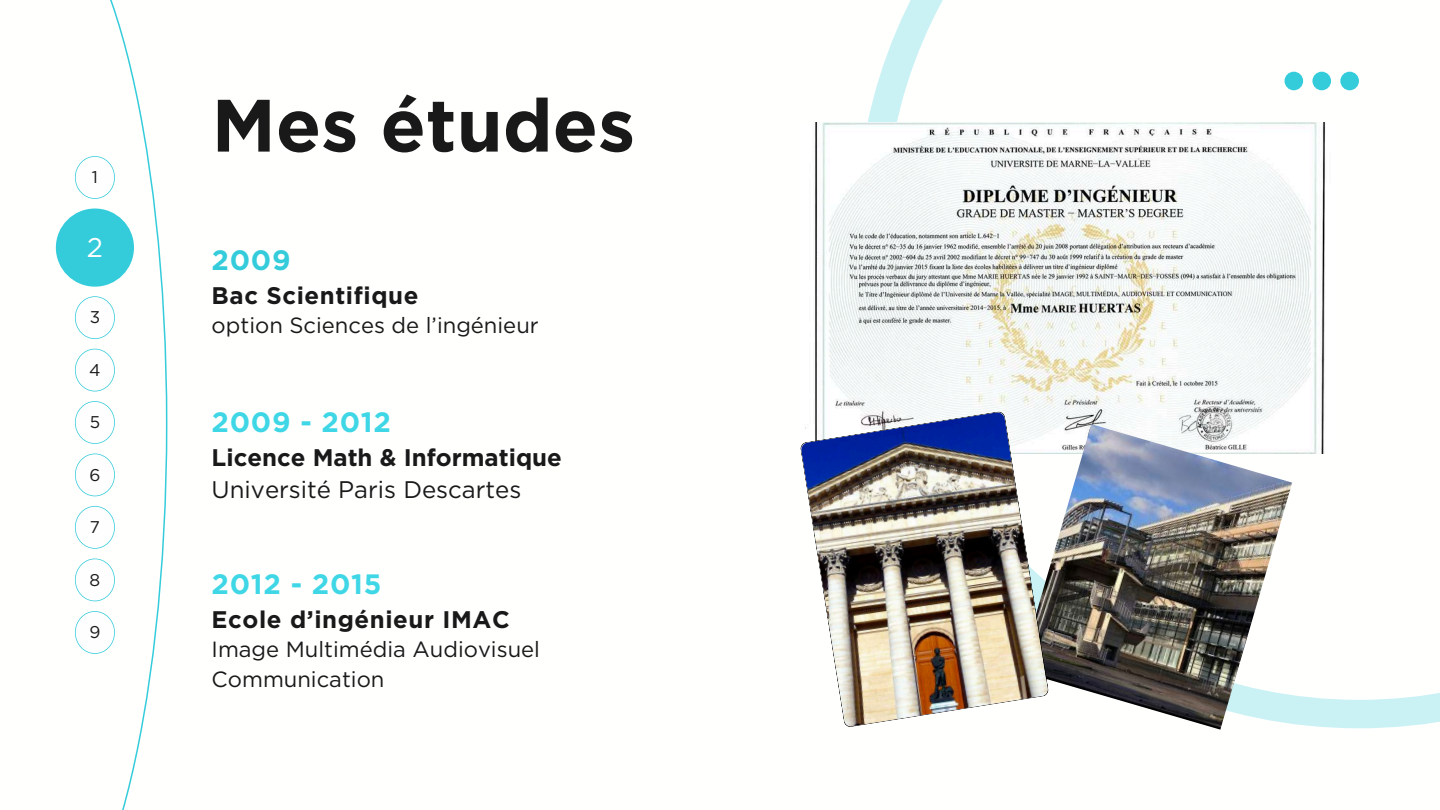
<style>
.page{position:relative;width:1440px;height:810px;background:#fff}
.page>*{position:absolute;margin:0;border:0;box-sizing:border-box;transform-origin:0 0}
.t1{font:700 74px "Gotham";color:#191919}
.t2{font:700 28px "Gotham";letter-spacing:.025em;color:#3fd7e6}
.t3{font:700 28px "Gotham";color:#34ccdb}
.t4{font:27px "Gotham";color:#fffefe}
.t5{font:700 24px "Gotham";letter-spacing:.025em;color:#191919}
.t6{font:700 24px "Gotham";color:#191919}
.t7{font:24px "Gotham";color:#191919}
.t8{font:22px/29.2px "Gotham";color:#191919}
.t9{font:17px "Gotham";color:#191919}
</style>
<div class="page">
<svg style="left:857px;top:0;width:583px;height:728px"></svg>
<img style="left:815px;top:123px;width:522px;height:330px">
<svg style="left:55px;top:0;width:112px;height:810px"></svg>
<svg style="left:1285px;top:72px;width:74px;height:18px"></svg>
<div style="left:56px;top:209px;width:78px;height:78px;background:#34ccdb;border-radius:50%"></div>
<svg style="left:75px;top:349px;width:40px;height:42px"></svg>
<svg style="left:75px;top:156px;width:40px;height:43px"></svg>
<svg style="left:75px;top:401px;width:40px;height:43px"></svg>
<svg style="left:75px;top:296px;width:40px;height:43px"></svg>
<svg style="left:75px;top:506px;width:40px;height:43px"></svg>
<svg style="left:75px;top:454px;width:40px;height:42px"></svg>
<img style="left:1049px;top:424px;width:243px;height:306px">
<img style="left:800px;top:411px;width:249px;height:317px">
<svg style="left:75px;top:559px;width:40px;height:42px"></svg>
<svg style="left:75px;top:611px;width:40px;height:43px"></svg>
<p class="t9" style="left:92px;top:167px;width:8px">1</p>
<p class="t4" style="left:87px;top:231px;width:18px">2</p>
<p class="t9" style="left:90px;top:307px;width:12px">3</p>
<p class="t9" style="left:89px;top:359px;width:13px">4</p>
<p class="t9" style="left:90px;top:412px;width:12px">5</p>
<p class="t9" style="left:89px;top:464px;width:12px">6</p>
<p class="t9" style="left:90px;top:517px;width:12px">7</p>
<p class="t9" style="left:90px;top:569px;width:12px">8</p>
<p class="t9" style="left:89px;top:622px;width:12px">9</p>
<h1 class="t1" style="left:212px;top:81px;width:425px">Mes études</h1>
<p class="t3" style="left:212px;top:243px;width:80px">2009</p>
<p class="t5" style="left:212px;top:281px;width:208px">Bac Scientifique</p>
<p class="t8" style="left:212px;top:311px;width:329px">option Sciences de l’ingénieur</p>
<p class="t2" style="left:212px;top:405px;width:181px">2009 - 2012</p>
<p class="t6" style="left:212px;top:443px;width:352px">Licence Math &amp; Informatique</p>
<p class="t7" style="left:212px;top:475px;width:311px">Université Paris Descartes</p>
<p class="t2" style="left:212px;top:567px;width:171px">2012 - 2015</p>
<p class="t5" style="left:212px;top:605px;width:300px">Ecole d’ingénieur IMAC</p>
<p class="t8" style="left:212px;top:635px;width:330px">Image Multimédia Audiovisuel<br>Communication</p>
</div>
